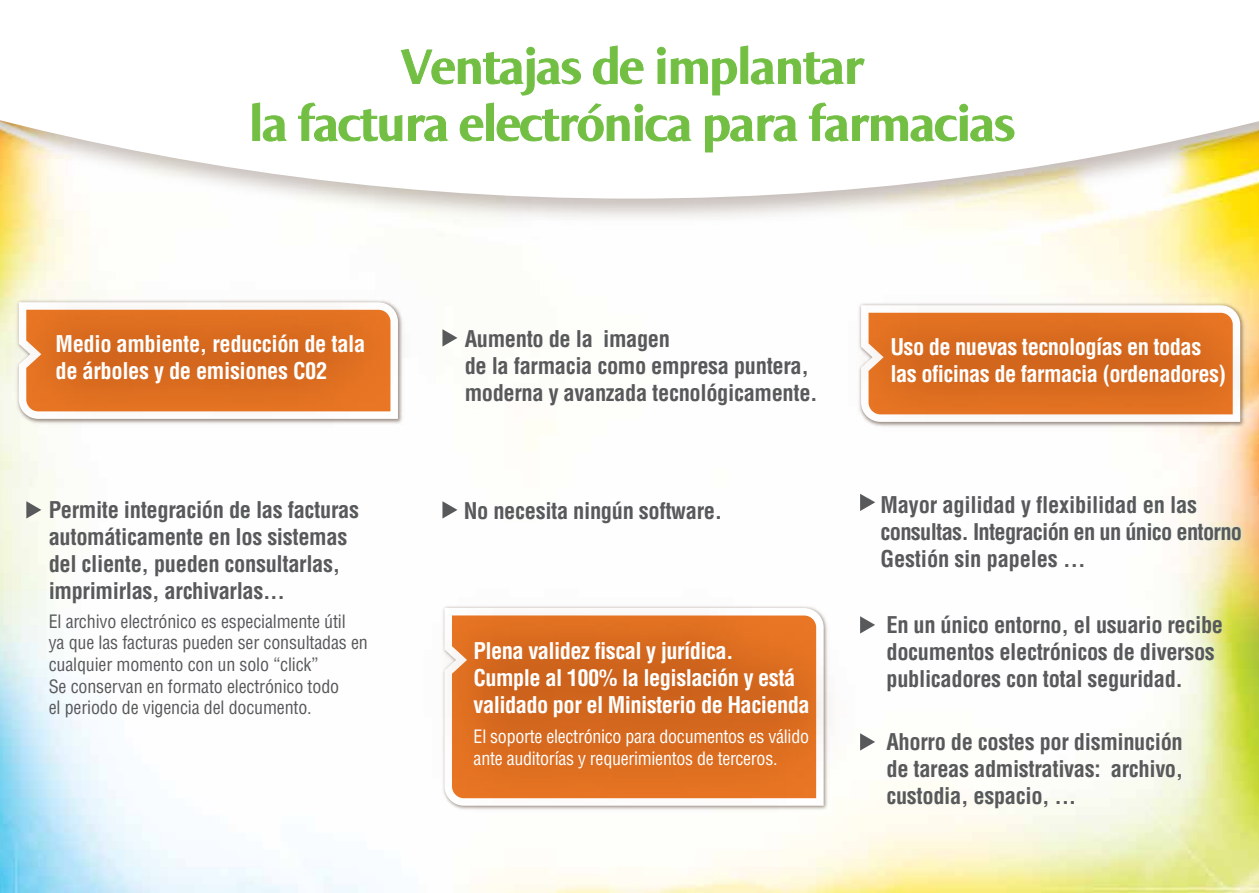
<style>
.page{position:relative;width:1259px;height:893px;background:#fff}
.page>*{position:absolute;margin:0;border:0;box-sizing:border-box;transform-origin:0 0}
.t1{font:700 51.3px/57px "Norma";letter-spacing:-.015em;color:#72bf44;text-align:center}
.t2{font:700 condensed 22.5px/27px "Helvetica LT";letter-spacing:-.015em;color:#58595b}
.t3{font:700 condensed 22.5px/27px "Helvetica LT";letter-spacing:-.025em;color:#fff}
.t4{font:condensed 18px/21.6px "Helvetica LT";letter-spacing:-.01em;color:#58595b}
.t5{font:condensed 18px/21.6px "Helvetica LT";letter-spacing:-.015em;color:#fff}
</style>
<div class="page">
<img style="left:0;top:232px;width:1259px;height:661px">
<img style="left:0;top:199px;width:1259px;height:33px">
<svg style="left:0;top:45px;width:1259px;height:154px"></svg>
<img style="left:823px;top:268px;width:436px;height:220px">
<img style="left:0;top:265px;width:448px;height:239px">
<img style="left:406px;top:572px;width:476px;height:292px">
<img style="left:855px;top:488px;width:392px;height:120px">
<svg style="left:860px;top:494px;width:15px;height:17px"></svg>
<img style="left:855px;top:608px;width:393px;height:95px">
<svg style="left:860px;top:616px;width:15px;height:18px"></svg>
<img style="left:855px;top:725px;width:393px;height:104px">
<svg style="left:860px;top:733px;width:15px;height:18px"></svg>
<img style="left:437px;top:494px;width:347px;height:54px">
<svg style="left:442px;top:501px;width:15px;height:18px"></svg>
<svg style="left:26px;top:501px;width:15px;height:18px"></svg>
<svg style="left:442px;top:329px;width:15px;height:18px"></svg>
<svg style="left:401px;top:47px;width:180px;height:48px"></svg>
<svg style="left:593px;top:46px;width:50px;height:38px"></svg>
<svg style="left:657px;top:46px;width:207px;height:49px"></svg>
<svg style="left:252px;top:103px;width:34px;height:38px"></svg>
<svg style="left:298px;top:103px;width:104px;height:38px"></svg>
<svg style="left:408px;top:115px;width:40px;height:26px"></svg>
<svg style="left:460px;top:103px;width:231px;height:38px"></svg>
<svg style="left:705px;top:115px;width:92px;height:37px"></svg>
<svg style="left:809px;top:103px;width:205px;height:38px"></svg>
<h1 class="t1" style="left:249px;top:38px;width:768px">Ventajas de implantar<br>la factura electrónica para farmacias</h1>
<p class="t3" style="left:56px;top:330px;width:311px">Medio ambiente, reducción de tala de árboles y de emisiones C02</p>
<p class="t2" style="left:465px;top:325px;width:355px">Aumento de la imagen<br>de la farmacia como empresa puntera, moderna y avanzada tecnológicamente.</p>
<p class="t2" style="left:49px;top:496px;width:312px">Permite integración de las facturas</p>
<p class="t2" style="left:464px;top:497px;width:260px">No necesita ningún software.</p>
<p class="t2" style="left:49px;top:523px;width:300px">automáticamente en los sistemas del cliente, pueden consultarlas, imprimirlas, archivarlas...</p>
<p class="t4" style="left:49px;top:610px;width:321px">El archivo electrónico es especialmente útil<br>ya que las facturas pueden ser consultadas en cualquier momento con un solo “click”<br>Se conservan en formato electrónico todo<br>el periodo de vigencia del documento.</p>
<p class="t3" style="left:473px;top:637px;width:338px">Plena validez fiscal y jurídica.<br>Cumple al 100% la legislación y está validado por el Ministerio de Hacienda</p>
<p class="t5" style="left:473px;top:726px;width:337px">El soporte electrónico para documentos es válido ante auditorías y requerimientos de terceros.</p>
<p class="t3" style="left:890px;top:333px;width:337px">Uso de nuevas tecnologías en todas las oficinas de farmacia (ordenadores)</p>
<p class="t2" style="left:880px;top:491px;width:363px">Mayor agilidad y flexibilidad en las consultas. Integración en un único entorno<br>Gestión sin papeles …</p>
<p class="t2" style="left:886px;top:611px;width:338px">En un único entorno, el usuario recibe documentos electrónicos de diversos publicadores con total seguridad.</p>
<p class="t2" style="left:886px;top:728px;width:298px;text-align:justify">Ahorro de costes por disminución de tareas admistrativas: archivo, custodia, espacio, ...</p>
</div>
